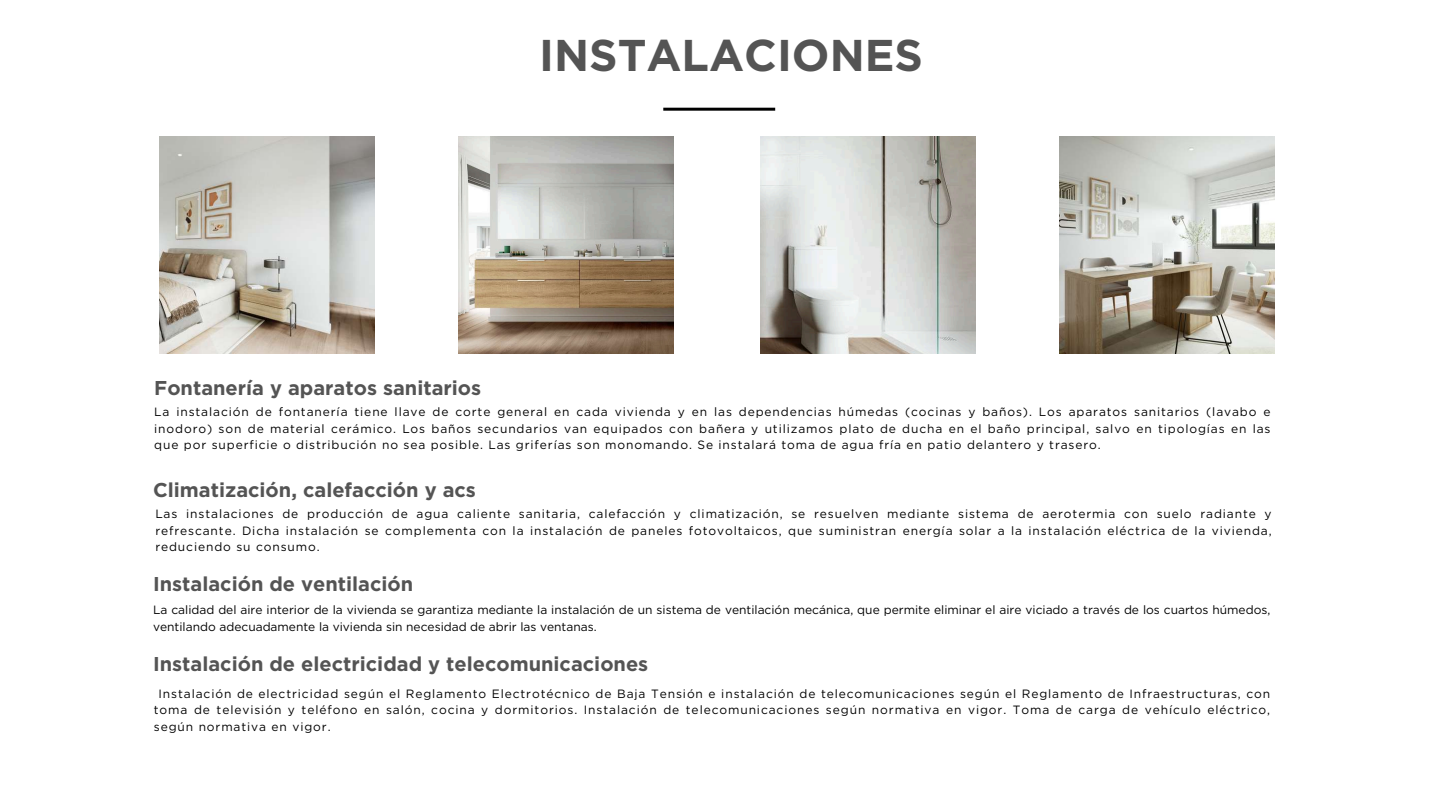
<style>
.page{position:relative;width:1440px;height:810px;background:#fff}
.page>*{position:absolute;margin:0;border:0;box-sizing:border-box;transform-origin:0 0}
.t1{font:700 44.4px "Gotham";color:#545454}
.t2{font:700 20px "Gotham";color:#545454}
.t3{font:12px/16.5px "Gotham";color:#000;text-align:justify}
</style>
<div class="page">
<hr style="left:663px;top:108px;width:112px;height:3px;background:#000">
<img style="left:160px;top:136px;width:215px;height:217px">
<img style="left:458px;top:136px;width:215px;height:217px">
<img style="left:761px;top:136px;width:215px;height:217px">
<img style="left:1059px;top:136px;width:215px;height:217px">
<h1 class="t1" style="left:539px;top:28px;width:385px">INSTALACIONES</h1>
<h2 class="t2" style="left:154px;top:375px;width:329px">Fontanería y aparatos sanitarios</h2>
<p class="t3" style="left:154px;top:404px;width:1118px">La instalación de fontanería tiene llave de corte general en cada vivienda y en las dependencias húmedas (cocinas y baños). Los aparatos sanitarios (lavabo e inodoro) son de material cerámico. Los baños secundarios van equipados con bañera y utilizamos plato de ducha en el baño principal, salvo en tipologías en las que por superficie o distribución no sea posible. Las griferías son monomando. Se instalará toma de agua fría en patio delantero y trasero.</p>
<h2 class="t2" style="left:153px;top:478px;width:324px">Climatización, calefacción y acs</h2>
<p class="t3" style="left:155px;top:505px;width:1118px">Las instalaciones de producción de agua caliente sanitaria, calefacción y climatización, se resuelven mediante sistema de aerotermia con suelo radiante y refrescante. Dicha instalación se complementa con la instalación de paneles fotovoltaicos, que suministran energía solar a la instalación eléctrica de la vivienda, reduciendo su consumo.</p>
<h2 class="t2" style="left:153px;top:572px;width:262px">Instalación de ventilación</h2>
<p class="t3" style="left:153px;top:601px;width:1119px">La calidad del aire interior de la vivienda se garantiza mediante la instalación de un sistema de ventilación mecánica, que permite eliminar el aire viciado a través de los cuartos húmedos, ventilando adecuadamente la vivienda sin necesidad de abrir las ventanas.</p>
<h2 class="t2" style="left:153px;top:652px;width:497px">Instalación de electricidad y telecomunicaciones</h2>
<p class="t3" style="left:154px;top:685px;width:1118px;text-indent:5px">Instalación de electricidad según el Reglamento Electrotécnico de Baja Tensión e instalación de telecomunicaciones según el Reglamento de Infraestructuras, con toma de televisión y teléfono en salón, cocina y dormitorios. Instalación de telecomunicaciones según normativa en vigor. Toma de carga de vehículo eléctrico, según normativa en vigor.</p>
</div>
